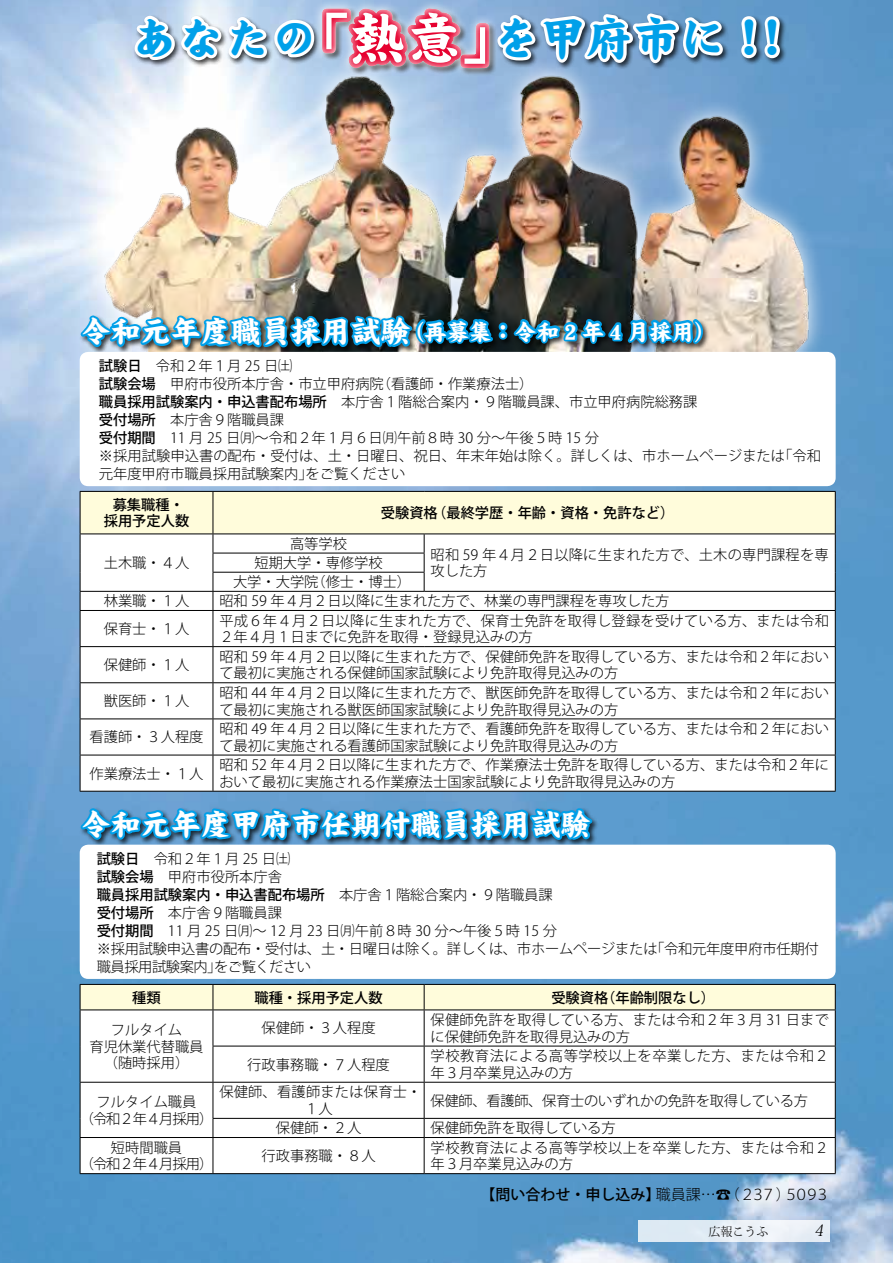
<style>
.page{position:relative;width:893px;height:1263px;background:#fff}
.page>*{position:absolute;margin:0;border:0;box-sizing:border-box;transform-origin:0 0}
.t1{font:55.5px "DF Kai Sho SU WIN RKSJ H";color:#fff}
.t2{font:46.5px "DF Kai Sho SU WIN RKSJ H";color:#00a0e9}
.t3{font:30px "DF Kai Sho SU WIN RKSJ H";color:#fff}
.t4{font:22.5px "DF Kai Sho SU WIN RKSJ H";color:#fff}
.t5{font:italic 300 15.75px "Koz Min Pro";color:#000}
.t6{font:300 15px "Koz Go Pro";letter-spacing:-.3em;color:#000}
.t7{font:500 15px "Koz Go Pro";color:#000}
.t8{font:300 14.25px/18px "Koz Go Pro";color:#000}
.t9{font:300 14.25px/19.6px "Koz Go Pro";letter-spacing:.04em;color:#000}
.t10{font:500 14.25px "Koz Go Pro";color:#000}
.t11{font:300 14.25px "Koz Go Pro";letter-spacing:.02em;color:#000}
.t12{font:300 14.25px/16.5px "Koz Go Pro";letter-spacing:-.07em;color:#000;text-align:center}
.t13{font:300 14.25px "Koz Go Pro";letter-spacing:-.02em;color:#000}
.t14{font:300 12px "Koz Min Pro";color:#000}
.s1{font-weight:500}
</style>
<div class="page">
<img style="left:0;top:0;width:893px;height:1263px">
<div style="left:638px;top:1220px;width:191px;height:22px;background:#e6edf5"></div>
<img style="left:79px;top:0;width:757px;height:865px">
<svg style="left:303px;top:0;width:263px;height:84px"></svg>
<div style="left:80px;top:352px;width:756px;height:134px;background:#fff;border-radius:9px"></div>
<div style="left:80px;top:845px;width:756px;height:134px;background:#fff;border-radius:9px"></div>
<svg style="left:81px;top:1010px;width:754px;height:163px"></svg>
<div style="left:80px;top:984px;width:756px;height:25px;background:#fffcdb"></div>
<hr style="left:80px;top:1009px;width:133px;height:1px;background:#000">
<hr style="left:80px;top:1010px;width:1px;height:36px;background:#000">
<hr style="left:80px;top:1046px;width:1px;height:36px;background:#000">
<hr style="left:80px;top:1082px;width:1px;height:36px;background:#000">
<svg style="left:80px;top:1118px;width:1px;height:19px"></svg>
<hr style="left:80px;top:1138px;width:1px;height:35px;background:#000">
<hr style="left:213px;top:1009px;width:211px;height:1px;background:#000">
<hr style="left:213px;top:1010px;width:1px;height:36px;background:#000">
<hr style="left:424px;top:1009px;width:412px;height:1px;background:#000">
<hr style="left:424px;top:1010px;width:1px;height:36px;background:#000">
<hr style="left:835px;top:1010px;width:1px;height:36px;background:#000">
<hr style="left:213px;top:1046px;width:211px;height:1px;background:#000">
<hr style="left:213px;top:1046px;width:1px;height:36px;background:#000">
<hr style="left:424px;top:1046px;width:412px;height:1px;background:#000">
<hr style="left:424px;top:1046px;width:1px;height:36px;background:#000">
<hr style="left:835px;top:1046px;width:1px;height:36px;background:#000">
<hr style="left:213px;top:1082px;width:1px;height:36px;background:#000">
<svg style="left:213px;top:1119px;width:1px;height:18px"></svg>
<hr style="left:213px;top:1138px;width:1px;height:35px;background:#000">
<hr style="left:424px;top:1082px;width:1px;height:36px;background:#000">
<hr style="left:835px;top:1082px;width:1px;height:36px;background:#000">
<svg style="left:424px;top:1119px;width:1px;height:18px"></svg>
<svg style="left:835px;top:1119px;width:1px;height:18px"></svg>
<hr style="left:424px;top:1138px;width:1px;height:35px;background:#000">
<hr style="left:835px;top:1138px;width:1px;height:35px;background:#000">
<hr style="left:80px;top:1082px;width:133px;height:1px;background:#000">
<hr style="left:213px;top:1082px;width:211px;height:1px;background:#000">
<hr style="left:424px;top:1082px;width:412px;height:1px;background:#000">
<hr style="left:213px;top:1118px;width:211px;height:1px;background:#000">
<hr style="left:424px;top:1118px;width:412px;height:1px;background:#000">
<hr style="left:80px;top:1137px;width:133px;height:1px;background:#000">
<hr style="left:213px;top:1137px;width:211px;height:1px;background:#000">
<hr style="left:424px;top:1137px;width:412px;height:1px;background:#000">
<hr style="left:80px;top:1173px;width:133px;height:1px;background:#000">
<hr style="left:213px;top:1173px;width:211px;height:1px;background:#000">
<hr style="left:424px;top:1173px;width:412px;height:1px;background:#000">
<h1 class="t1" style="left:293px;top:11px;width:170px">「熱意</h1>
<h2 class="t2" style="left:132px;top:15px;width:187px">あなたの</h2>
<h1 class="t1" style="left:299px;top:11px;width:221px">　　　」</h1>
<h2 class="t2" style="left:493px;top:15px;width:292px">を甲府市に !!</h2>
<h3 class="t3" style="left:81px;top:316px;width:332px">令和元年度職員採用試験</h3>
<h3 class="t4" style="left:402px;top:320px;width:316px">（再募集：令和２年４月採用(</h3>
<p class="t8" style="left:99px;top:356px;width:195px"><span class="s1">試験日</span>　令和２年１月 25 日㈯</p>
<p class="t8" style="left:99px;top:374px;width:600px"><span class="s1">試験会場</span>　甲府市役所本庁舎・市立甲府病院<br><span class="s1">職員採用試験案内・申込書配布場所</span>　本庁舎１階総合案内・９階職員課、市立甲府病院総務課<span class="s1">受付場所</span>　本庁舎９階職員課<br><span class="s1">受付期間</span>　11 月 25 日㈪～令和２年１月６日㈪午前８時 30 分～午後５時 15 分</p>
<p class="t8" style="left:377px;top:374px;width:158px">（看護師・作業療法士(</p>
<p class="t8" style="left:305px;top:446px;width:481px;text-indent:-207px">※採用試験申込書の配布・受付は、土・日曜日、祝日、年末年始は除く。詳しくは、市ホームページまたはをご覧ください</p>
<p class="t8" style="left:778px;top:446px;width:44px">「令和</p>
<p class="t8" style="left:99px;top:464px;width:215px">元年度甲府市職員採用試験案内」</p>
<p class="t10" style="left:113px;top:495px;width:73px">募集職種・</p>
<p class="t10" style="left:104px;top:512px;width:87px">採用予定人数</p>
<p class="t8" style="left:104px;top:554px;width:87px">土木職・４人</p>
<p class="t8" style="left:104px;top:592px;width:87px">林業職・１人</p>
<p class="t8" style="left:104px;top:620px;width:87px">保育士・１人</p>
<p class="t8" style="left:104px;top:656px;width:87px">保健師・１人</p>
<p class="t8" style="left:104px;top:692px;width:87px">獣医師・１人</p>
<p class="t8" style="left:90px;top:728px;width:115px">看護師・３人程度</p>
<p class="t8" style="left:90px;top:764px;width:115px">作業療法士・１人</p>
<p class="t10" style="left:432px;top:504px;width:244px">（最終学歴・年齢・資格・免許など(</p>
<p class="t10" style="left:381px;top:504px;width:58px">受験資格</p>
<p class="t8" style="left:254px;top:534px;width:130px;line-height:19.2px;text-align:center">高等学校<br>短期大学・専修学校</p>
<p class="t8" style="left:431px;top:546px;width:400px">昭和 59 年４月２日以降に生まれた方で、土木の専門課程を専</p>
<p class="t8" style="left:431px;top:562px;width:58px">攻した方</p>
<p class="t8" style="left:219px;top:572px;width:452px;line-height:19.2px;text-indent:14px">大学・大学院<br>昭和 59 年４月２日以降に生まれた方で、林業の専門課程を専攻した方</p>
<p class="t8" style="left:311px;top:573px;width:101px">（修士・博士(</p>
<p class="t11" style="left:219px;top:611px;width:611px">平成６年４月２日以降に生まれた方で、保育士免許を取得し登録を受けている方、または令和</p>
<p class="t8" style="left:219px;top:627px;width:611px;line-height:19.6px">２年４月１日までに免許を取得・登録見込みの方<br>昭和 59 年４月２日以降に生まれた方で、保健師免許を取得している方、または令和２年におい</p>
<p class="t8" style="left:219px;top:663px;width:611px;line-height:19.6px">て最初に実施される保健師国家試験により免許取得見込みの方<br>昭和 44 年４月２日以降に生まれた方で、獣医師免許を取得している方、または令和２年におい</p>
<p class="t8" style="left:219px;top:699px;width:611px;line-height:19.6px">て最初に実施される獣医師国家試験により免許取得見込みの方<br>昭和 49 年４月２日以降に生まれた方で、看護師免許を取得している方、または令和２年におい</p>
<p class="t8" style="left:219px;top:736px;width:611px;line-height:19.6px">て最初に実施される看護師国家試験により免許取得見込みの方<br>昭和 52 年４月２日以降に生まれた方で、作業療法士免許を取得している方、または令和２年に</p>
<p class="t8" style="left:219px;top:773px;width:457px">おいて最初に実施される作業療法士国家試験により免許取得見込みの方</p>
<h3 class="t3" style="left:81px;top:809px;width:512px">令和元年度甲府市任期付職員採用試験</h3>
<p class="t8" style="left:97px;top:850px;width:462px"><span class="s1">試験日</span>　令和２年１月 25 日㈯<br><span class="s1">試験会場</span>　甲府市役所本庁舎<br><span class="s1">職員採用試験案内・申込書配布場所</span>　本庁舎１階総合案内・９階職員課<span class="s1">受付場所</span>　本庁舎９階職員課<br><span class="s1">受付期間</span>　11 月 25 日㈪～ 12 月 23 日㈪午前８時 30 分～午後５時 15 分</p>
<p class="t8" style="left:97px;top:940px;width:562px">※採用試験申込書の配布・受付は、土・日曜日は除く。詳しくは、市ホームページまたは職員採用試験案内をご覧ください</p>
<p class="t8" style="left:650px;top:940px;width:170px">「令和元年度甲府市任期付</p>
<p class="t8" style="left:207px;top:958px;width:16px">」</p>
<p class="t10" style="left:132px;top:988px;width:30px">種類</p>
<p class="t8" style="left:90px;top:1022px;width:115px;line-height:16.5px;text-align:center">フルタイム<br>育児休業代替職員（随時採用(</p>
<p class="t12" style="left:80px;top:1094px;width:135px">フルタイム職員<br>（令和２年４月採用(</p>
<p class="t10" style="left:254px;top:988px;width:130px">職種・採用予定人数</p>
<p class="t8" style="left:262px;top:1019px;width:115px">保健師・３人程度</p>
<p class="t8" style="left:247px;top:1055px;width:144px">行政事務職・７人程度</p>
<p class="t8" style="left:219px;top:1083px;width:204px">保健師、看護師または保育士・</p>
<p class="t8" style="left:304px;top:1100px;width:30px">１人</p>
<p class="t8" style="left:276px;top:1119px;width:87px">保健師・２人</p>
<p class="t10" style="left:601px;top:988px;width:115px">（年齢制限なし(</p>
<p class="t10" style="left:551px;top:988px;width:58px">受験資格</p>
<p class="t8" style="left:431px;top:1011px;width:400px">保健師免許を取得している方、または令和２年３月 31 日まで</p>
<p class="t9" style="left:431px;top:1027px;width:400px">に保健師免許を取得見込みの方<br>学校教育法による高等学校以上を卒業した方、または令和２</p>
<p class="t8" style="left:431px;top:1064px;width:144px">年３月卒業見込みの方</p>
<p class="t13" style="left:431px;top:1091px;width:379px">保健師、看護師、保育士のいずれかの免許を取得している方</p>
<p class="t8" style="left:431px;top:1119px;width:187px">保健師免許を取得している方</p>
<p class="t8" style="left:111px;top:1139px;width:73px">短時間職員</p>
<p class="t9" style="left:431px;top:1138px;width:400px">学校教育法による高等学校以上を卒業した方、または令和２</p>
<p class="t8" style="left:262px;top:1147px;width:115px">行政事務職・８人</p>
<p class="t12" style="left:80px;top:1156px;width:135px">（令和２年４月採用）</p>
<p class="t8" style="left:431px;top:1155px;width:144px">年３月卒業見込みの方</p>
<p class="t7" style="left:480px;top:1184px;width:181px">【問い合わせ・申し込み】</p>
<p class="t6" style="left:656px;top:1184px;width:76px">職員課...☎</p>
<p class="t6" style="left:725px;top:1184px;width:67px">) ２３７ (</p>
<p class="t6" style="left:783px;top:1184px;width:48px">５０９３</p>
<p class="t14" style="left:708px;top:1223px;width:61px">広報こうふ</p>
<p class="t5" style="left:811px;top:1219px;width:21px">４</p>
</div>
